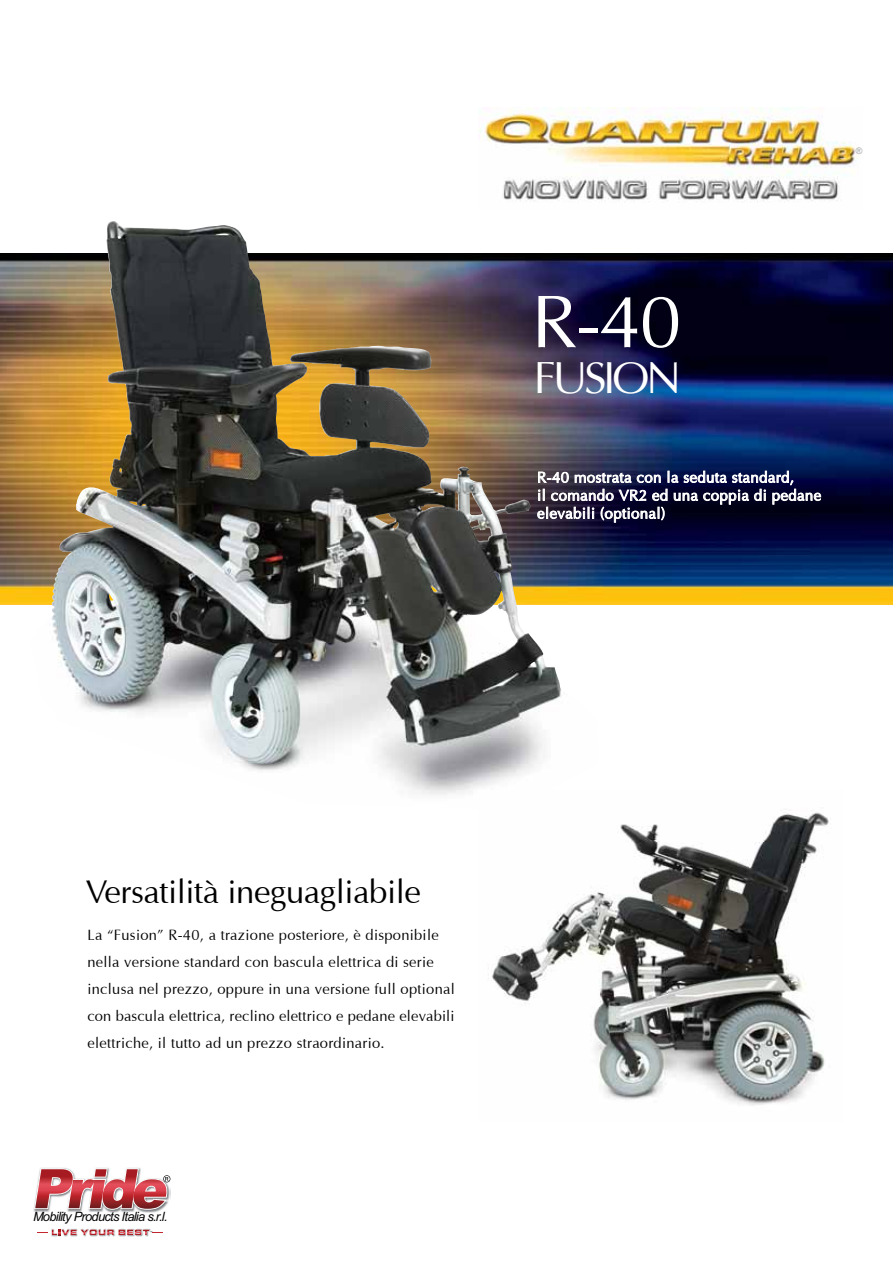
<style>
.page{position:relative;width:893px;height:1263px;background:#fff}
.page>*{position:absolute;margin:0;border:0;box-sizing:border-box;transform-origin:0 0}
.t1{font:75px "Opulent";color:#fff}
.t2{font:45px "Opulent";letter-spacing:-.08em;color:#fff}
.t3{font:33px "Opulent";letter-spacing:-.015em;color:#000}
.t4{font:15px/27px "Opulent";letter-spacing:.02em;color:#000}
.t5{font:15px/18px "Opulent";letter-spacing:.025em;color:#fff}
.t6{font:italic 12.9px "Arial";letter-spacing:-.055em;color:#000}
.t7{font:9px "Arial";color:#a7a9ac}
</style>
<div class="page">
<img style="left:0;top:254px;width:893px;height:350px">
<img style="left:51px;top:1235px;width:98px;height:1px">
<svg style="left:37px;top:1229px;width:126px;height:6px"></svg>
<img style="left:33px;top:1167px;width:128px;height:46px">
<svg style="left:34px;top:1168px;width:136px;height:42px"></svg>
<img style="left:31px;top:221px;width:568px;height:574px">
<img style="left:479px;top:791px;width:350px;height:315px">
<svg style="left:537px;top:470px;width:284px;height:53px;background:#3c3c57"></svg>
<img style="left:479px;top:107px;width:380px;height:95px">
<p class="t7" style="left:856px;top:145px;width:8px">®</p>
<h1 class="t1" style="left:532px;top:277px;width:151px">R-40</h1>
<h2 class="t2" style="left:534px;top:351px;width:149px">FUSION</h2>
<p class="t5" style="left:537px;top:468px;width:286px">R-40 mostrata con la seduta standard,<br>il comando VR2 ed una coppia di pedane elevabili (optional)</p>
<h3 class="t3" style="left:86px;top:872px;width:337px">Versatilità ineguagliabile</h3>
<p class="t4" style="left:87px;top:922px;width:369px">La “Fusion” R-40, a trazione posteriore, è disponibile nella versione standard con bascula elettrica di serie inclusa nel prezzo, oppure in una versione full optional con bascula elettrica, reclino elettrico e pedane elevabili elettriche, il tutto ad un prezzo straordinario.</p>
<p class="t6" style="left:33px;top:1208px;width:136px">Mobility Products Italia s.r.l.</p>
</div>
